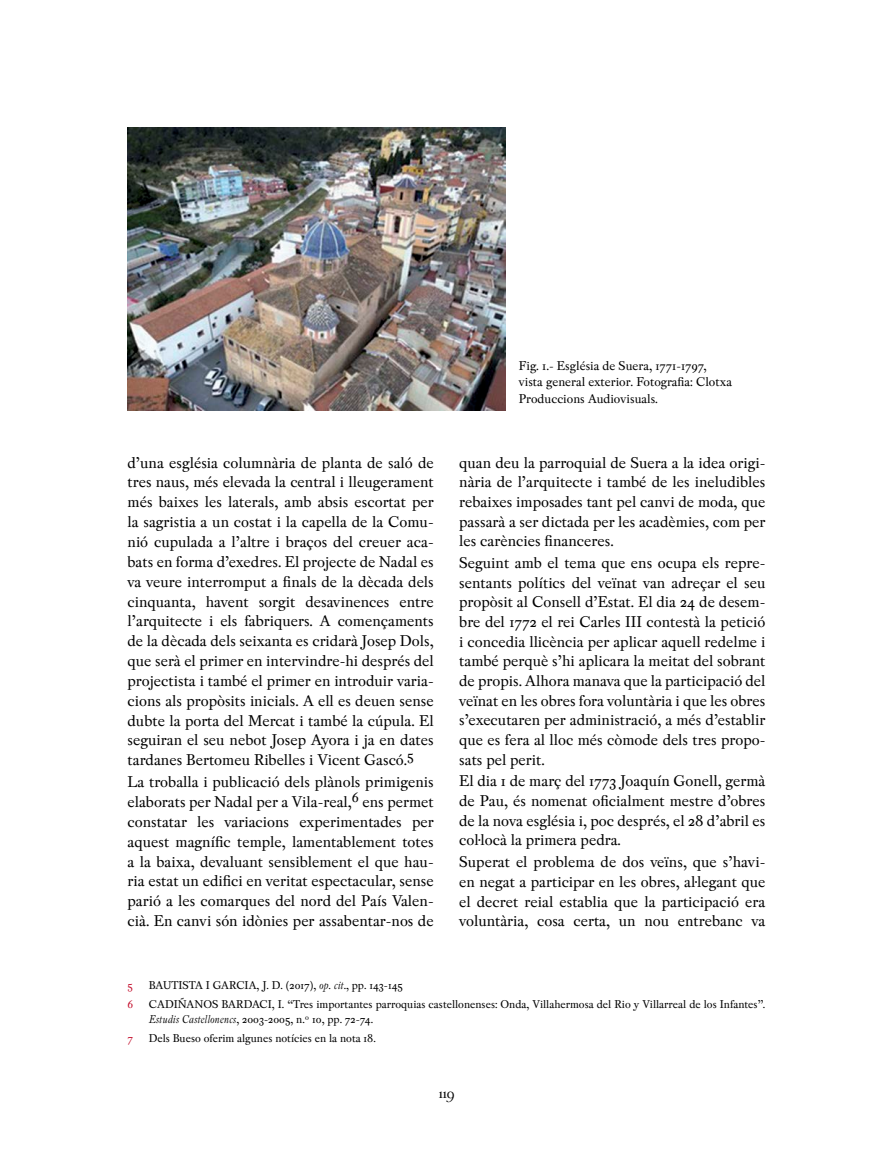
<style>
.page{position:relative;width:893px;height:1170px;background:#fff}
.page>*{position:absolute;margin:0;border:0;box-sizing:border-box;transform-origin:0 0}
.t1{font:18px "Peleguer";color:#000}
.t2{font:16.5px/19.8px "Pradell";color:#000;text-align:justify}
.t3{font:13.5px/16.5px "Pradell";color:#000}
.t4{font:12px/15px "Pradell";color:#000}
.t5{font:12px "Pradell";color:#c4112f}
.s1{font-style:italic}
</style>
<div class="page">
<img style="left:128px;top:128px;width:378px;height:282px">
<p class="t2" style="left:128px;top:452px;width:308px">d’una església columnària de planta de saló de tres naus, més elevada la central i lleugerament més baixes les laterals, amb absis escortat per la sagristia a un costat i la capella de la Comu&shy;nió cupulada a l’altre i braços del creuer aca&shy;bats en forma d’exedres. El projecte de Nadal es va veure interromput a finals de la dècada dels cinquanta, havent sorgit desavinences entre l’arquitecte i els fabriquers. A començaments de la dècada dels seixanta es cridarà Josep Dols, que serà el primer en intervindre-hi després del projectista i també el primer en introduir varia&shy;cions als propòsits inicials. A ell es deuen sense dubte la porta del Mercat i també la cúpula. El seguiran el seu nebot Josep Ayora i ja en dates tardanes Bertomeu Ribelles i Vicent Gascó.<sup>5</sup></p>
<p class="t2" style="left:128px;top:772px;width:308px">La troballa i publicació dels plànols primigenis elaborats per Nadal per a Vila-real,<sup>6</sup> ens permet constatar les variacions experimentades per aquest magnífic temple, lamentablement totes a la baixa, devaluant sensiblement el que hau&shy;ria estat un edifici en veritat espectacular, sense parió a les comarques del nord del País Valen&shy;cià. En canvi són idònies per assabentar-nos de</p>
<p class="t3" style="left:519px;top:357px;width:215px">Fig. 1.- Església de Suera, 1771-1797, vista general exterior. Fotografia: Clotxa<br>Produccions Audiovisuals.</p>
<p class="t2" style="left:459px;top:452px;width:308px">quan deu la parroquial de Suera a la idea origi&shy;nària de l’arquitecte i també de les ineludibles rebaixes imposades tant pel canvi de moda, que passarà a ser dictada per les acadèmies, com per les carències financeres.</p>
<p class="t2" style="left:459px;top:553px;width:308px">Seguint amb el tema que ens ocupa els repre&shy;sentants polítics del veïnat van adreçar el seu propòsit al Consell d’Estat. El dia 24 de desem&shy;bre del 1772 el rei Carles III contestà la petició i concedia llicència per aplicar aquell redelme i també perquè s’hi aplicara la meitat del sobrant de propis. Alhora manava que la participació del veïnat en les obres fora voluntària i que les obres s’executaren per administració, a més d’establir que es fera al lloc més còmode dels tres propo&shy;sats pel perit.</p>
<p class="t2" style="left:459px;top:771px;width:308px">El dia 1 de març del 1773 Joaquín Gonell, germà de Pau, és nomenat oficialment mestre d’obres de la nova església i, poc després, el 28 d’abril es col·locà la primera pedra.</p>
<p class="t2" style="left:459px;top:852px;width:308px">Superat el problema de dos veïns, que s’havi&shy;en negat a participar en les obres, al·legant que el decret reial establia que la participació era voluntària, cosa certa, un nou entrebanc va</p>
<p class="t5" style="left:128px;top:978px;width:7px">5</p>
<p class="t4" style="left:149px;top:977px;width:256px">BAUTISTA I GARCIA, J. D. (2017), <span class="s1">op. cit</span>., pp. 143-145</p>
<p class="t5" style="left:128px;top:997px;width:7px">6</p>
<p class="t4" style="left:149px;top:996px;width:618px">CADIÑANOS BARDACI, I. “Tres importantes parroquias castellonenses: Onda, Villahermosa del Rio y Villarreal de los Infantes”.<br><span class="s1">Estudis Castellonencs</span>, 2003-2005, n.º 10, pp. 72-74.</p>
<p class="t5" style="left:128px;top:1031px;width:7px">7</p>
<p class="t4" style="left:149px;top:1030px;width:229px">Dels Bueso oferim algunes notícies en la nota 18.</p>
<p class="t1" style="left:439px;top:1083px;width:17px">119</p>
</div>
